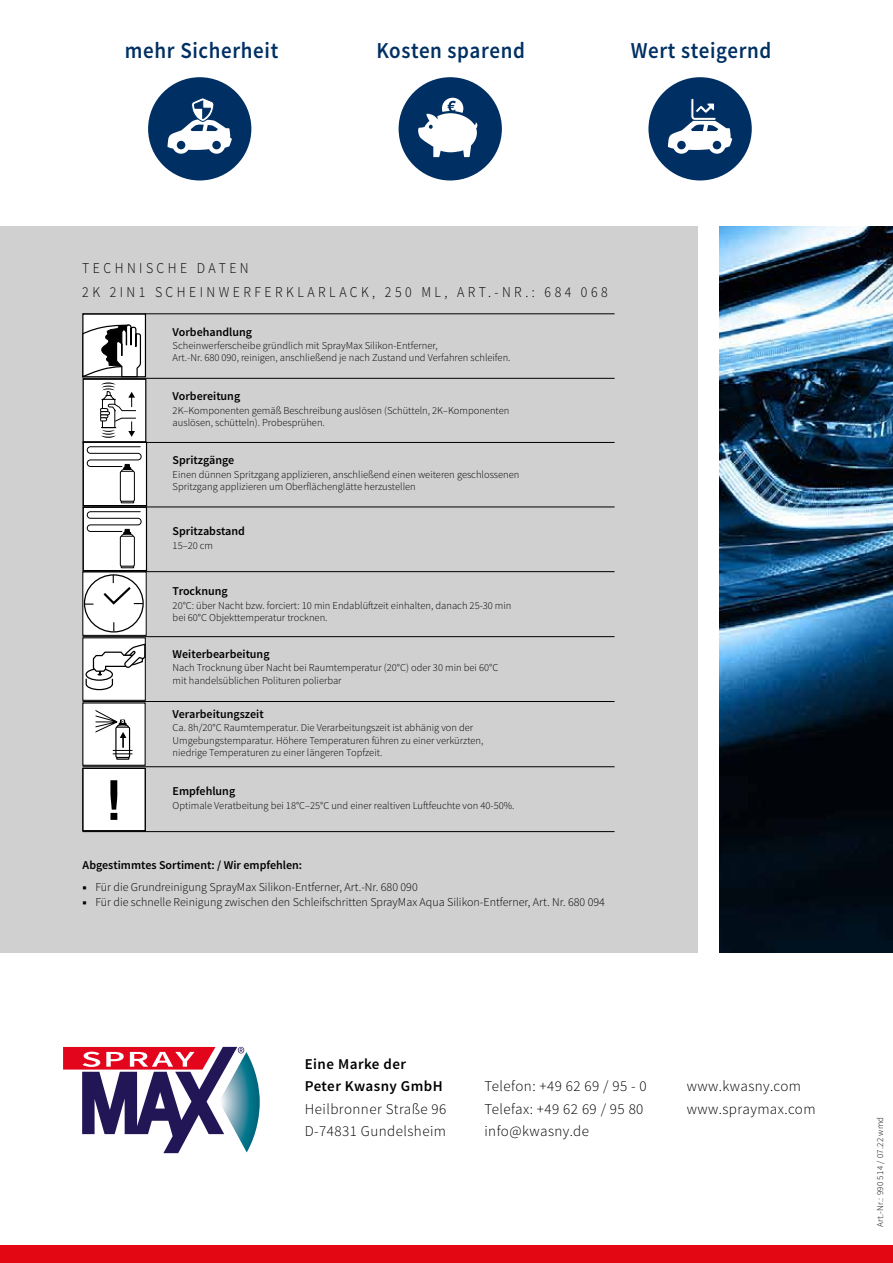
<style>
.page{position:relative;width:893px;height:1263px;background:#fff}
.page>*{position:absolute;margin:0;border:0;box-sizing:border-box;transform-origin:0 0}
.t1{font:600 22.8px "Source Sans Pro";letter-spacing:.03em;color:#003063;scale:.92 1}
.t2{font:300 15px/22.5px "Source Sans Pro";letter-spacing:.03em;color:#000}
.t3{font:300 15px/24px "Source Sans Pro";letter-spacing:.25em;color:#000;scale:.92 1}
.t4{font:600 15px/22.5px "Source Sans Pro";letter-spacing:.03em;color:#000}
.t5{font:300 12px "Source Sans Pro";color:#000}
.t6{font:600 12px "Source Sans Pro";color:#000}
.t7{font:300 10.5px/12.6px "Source Sans Pro";color:#000}
.t8{font:300 9px "Source Sans Pro";letter-spacing:.03em;color:#000}
.s1{font-weight:900}
</style>
<div class="page">
<div style="left:0;top:1246px;width:893px;height:17px;background:#e30613"></div>
<svg style="left:63px;top:1047px;width:197px;height:106px"></svg>
<div style="left:147px;top:76px;width:105px;height:106px;background:#003063;border-radius:50%"></div>
<div style="left:146px;top:75px;width:107px;height:108px;border:2px solid #fff;border-radius:50%"></div>
<svg style="left:168px;top:98px;width:64px;height:56px"></svg>
<div style="left:397px;top:76px;width:106px;height:106px;background:#003063;border-radius:50%"></div>
<div style="left:396px;top:75px;width:108px;height:108px;border:2px solid #fff;border-radius:50%"></div>
<svg style="left:418px;top:98px;width:60px;height:59px"></svg>
<div style="left:647px;top:76px;width:106px;height:106px;background:#003063;border-radius:50%"></div>
<div style="left:646px;top:75px;width:108px;height:108px;border:2px solid #fff;border-radius:50%"></div>
<svg style="left:668px;top:98px;width:64px;height:56px"></svg>
<div style="left:0;top:226px;width:697px;height:726px;background:#d0d0d0"></div>
<hr style="left:83px;top:313px;width:532px;height:1px;background:#000">
<hr style="left:83px;top:378px;width:532px;height:1px;background:#000">
<hr style="left:83px;top:442px;width:532px;height:1px;background:#000">
<hr style="left:83px;top:507px;width:532px;height:1px;background:#000">
<hr style="left:83px;top:571px;width:532px;height:1px;background:#000">
<hr style="left:83px;top:636px;width:532px;height:1px;background:#000">
<hr style="left:83px;top:766px;width:532px;height:1px;background:#000">
<div style="left:82px;top:313px;width:64px;height:64px;border:1px solid #000"></div>
<div style="left:83px;top:379px;width:63px;height:63px;border:1px solid #000"></div>
<div style="left:83px;top:572px;width:63px;height:63px;background:#fff"></div>
<div style="left:82px;top:571px;width:65px;height:65px;border:1px solid #000"></div>
<hr style="left:83px;top:701px;width:532px;height:1px;background:#000">
<div style="left:83px;top:507px;width:63px;height:63px;background:#fff"></div>
<div style="left:83px;top:507px;width:64px;height:64px;border:1px solid #000"></div>
<hr style="left:83px;top:831px;width:532px;height:1px;background:#000">
<div style="left:83px;top:768px;width:62px;height:63px;background:#fff"></div>
<div style="left:82px;top:768px;width:64px;height:63px;border:1px solid #000"></div>
<svg style="left:110px;top:780px;width:7px;height:40px"></svg>
<div style="left:83px;top:638px;width:62px;height:62px;background:#fff"></div>
<svg style="left:85px;top:644px;width:59px;height:47px"></svg>
<div style="left:82px;top:637px;width:64px;height:64px;border:1px solid #000"></div>
<div style="left:83px;top:703px;width:62px;height:62px;background:#fff"></div>
<svg style="left:96px;top:710px;width:36px;height:50px"></svg>
<div style="left:83px;top:442px;width:63px;height:63px;background:#fff"></div>
<div style="left:83px;top:442px;width:64px;height:64px;border:1px solid #000"></div>
<svg style="left:82px;top:313px;width:61px;height:293px"></svg>
<img style="left:719px;top:226px;width:174px;height:726px">
<h1 class="t1" style="left:125px;top:36px;width:168px">mehr Sicherheit</h1>
<h1 class="t1" style="left:376px;top:36px;width:163px">Kosten sparend</h1>
<h1 class="t1" style="left:631px;top:36px;width:154px">Wert steigernd</h1>
<h2 class="t3" style="left:82px;top:256px;width:573px">TECHNISCHE DATEN<br>2K 2IN1 SCHEINWERFERKLARLACK, 250 ML, ART.-NR.: 684 068</h2>
<p class="t6" style="left:173px;top:325px;width:81px">Vorbehandlung</p>
<p class="t7" style="left:173px;top:339px;width:339px">Scheinwerferscheibe gründlich mit SprayMax Silikon-Entferner,<br>Art.-Nr. 680 090, reinigen, anschließend je nach Zustand und Verfahren schleifen.</p>
<p class="t6" style="left:173px;top:389px;width:69px">Vorbereitung</p>
<p class="t7" style="left:173px;top:404px;width:338px">2K–Komponenten gemäß Beschreibung auslösen (Schütteln, 2K–Komponenten auslösen, schütteln). Probesprühen.</p>
<p class="t6" style="left:173px;top:452px;width:63px">Spritzgänge</p>
<p class="t7" style="left:173px;top:468px;width:348px">Einen dünnen Spritzgang applizieren, anschließend einen weiteren geschlossenen<br>Spritzgang applizieren um Oberflächenglätte herzustellen</p>
<p class="t6" style="left:173px;top:523px;width:74px">Spritzabstand</p>
<p class="t7" style="left:173px;top:539px;width:42px">15–20 cm</p>
<p class="t6" style="left:173px;top:584px;width:57px">Trocknung</p>
<p class="t7" style="left:173px;top:599px;width:340px;line-height:12px">20°C: über Nacht bzw. forciert: 10 min Endablüftzeit einhalten, danach 25-30 min bei 60°C Objekttemperatur trocknen.</p>
<p class="t6" style="left:173px;top:647px;width:98px">Weiterbearbeitung</p>
<p class="t7" style="left:173px;top:661px;width:327px">Nach Trocknung über Nacht bei Raumtemperatur (20°C) oder 30 min bei 60°C mit handelsüblichen Polituren polierbar</p>
<p class="t6" style="left:173px;top:706px;width:93px">Verarbeitungszeit</p>
<p class="t7" style="left:173px;top:721px;width:312px">Ca. 8h/20°C Raumtemperatur. Die Verarbeitungszeit ist abhänig von der<br>Umgebungstemparatur. Höhere Temperaturen führen zu einer verkürzten, niedrige Temperaturen zu einer längeren Topfzeit.</p>
<p class="t6" style="left:173px;top:783px;width:64px">Empfehlung</p>
<p class="t7" style="left:173px;top:799px;width:343px">Optimale Veratbeitung bei 18°C–25°C und einer realtiven Luftfeuchte von 40-50%.</p>
<p class="t6" style="left:83px;top:857px;width:221px">Abgestimmtes Sortiment: / Wir empfehlen:</p>
<p class="t5" style="left:83px;top:880px;width:337px"><span class="s1">■</span> Für die Grundreinigung SprayMax Silikon-Entferner, Art.-Nr. 680 090</p>
<p class="t5" style="left:83px;top:894px;width:524px"><span class="s1">■</span> Für die schnelle Reinigung zwischen den Schleifschritten SprayMax Aqua Silikon-Entferner, Art. Nr. 680 094</p>
<h2 class="t4" style="left:305px;top:1053px;width:140px">Eine Marke der<br>Peter Kwasny GmbH</h2>
<h2 class="t2" style="left:305px;top:1097px;width:143px">Heilbronner Straße 96<br>D-74831 Gundelsheim</h2>
<h2 class="t2" style="left:484px;top:1075px;width:164px">Telefon: +49 62 69 / 95 - 0<br>Telefax: +49 62 69 / 95 80 info@kwasny.de</h2>
<h2 class="t2" style="left:687px;top:1075px;width:130px">www.kwasny.com www.spraymax.com</h2>
<p class="t8" style="left:875px;top:1227px;width:112px;rotate:-90deg">Art.-Nr.: 990 514 / 07.22 wmd</p>
</div>
